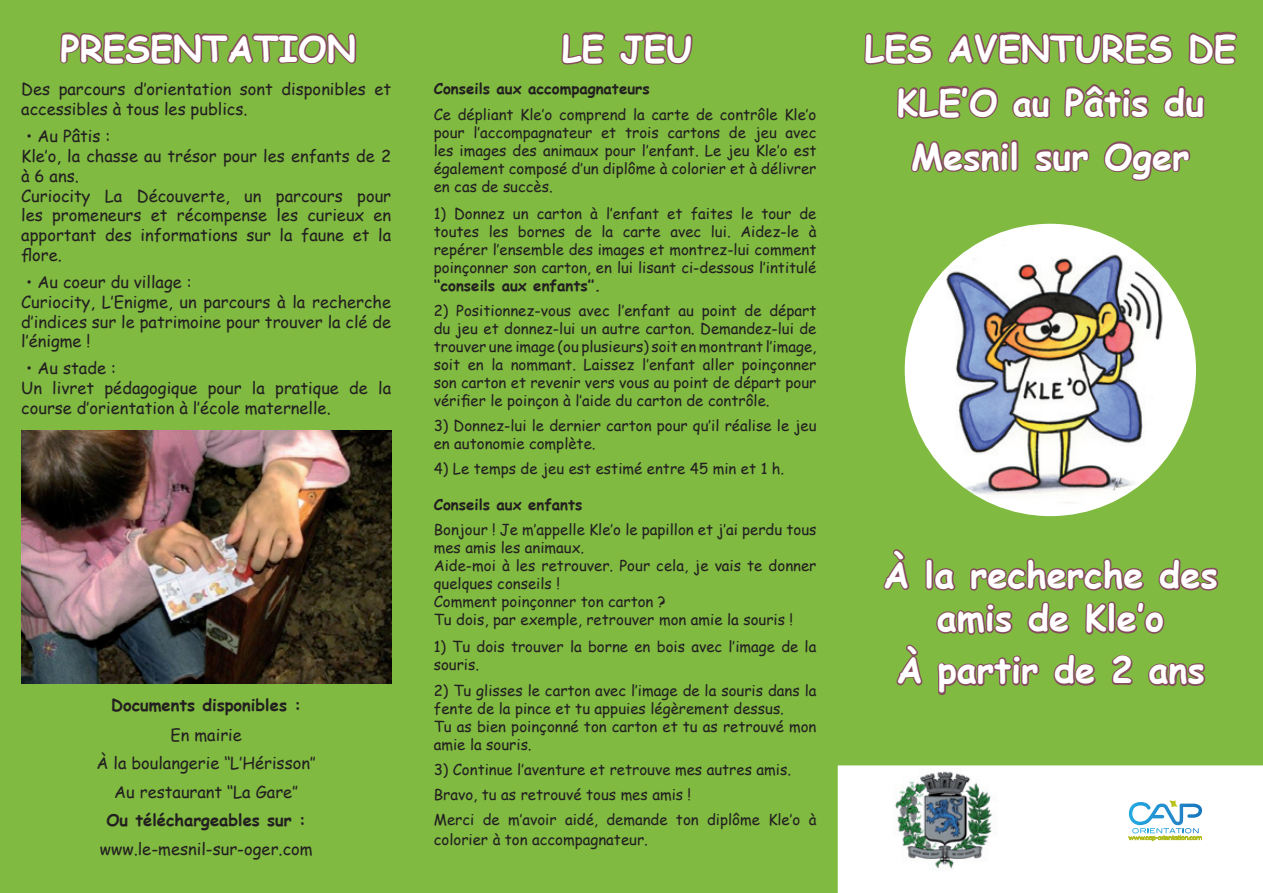
<style>
.page{position:relative;width:1263px;height:893px;background:#fff}
.page>*{position:absolute;margin:0;border:0;box-sizing:border-box;transform-origin:0 0}
.t1{font:700 36px/54px "Comic Sans MS";color:#fff;text-align:center}
.t2{font:16.5px/19.8px "Comic Sans MS";color:#231f20}
.t3{font:700 16.5px "Comic Sans MS";color:#231f20}
.t4{font:15px/18px "Comic Sans MS";color:#231f20}
.t5{font:700 15px "Comic Sans MS";color:#231f20}
.s1{font-size:34.5px}
</style>
<div class="page">
<div style="left:0;top:0;width:412px;height:893px;background:#80ba41"></div>
<div style="left:412px;top:0;width:426px;height:893px;background:#80ba41"></div>
<svg style="left:561px;top:31px;width:44px;height:34px"></svg>
<svg style="left:619px;top:31px;width:74px;height:35px"></svg>
<div style="left:838px;top:0;width:425px;height:893px;background:#80ba41"></div>
<svg style="left:864px;top:31px;width:373px;height:665px"></svg>
<div style="left:838px;top:766px;width:424px;height:126px;background:#fff"></div>
<div style="left:838px;top:765px;width:425px;height:128px;border:2px solid #fff"></div>
<svg style="left:1128px;top:800px;width:74px;height:41px"></svg>
<svg style="left:60px;top:31px;width:297px;height:34px"></svg>
<img style="left:21px;top:430px;width:370px;height:254px">
<img style="left:895px;top:771px;width:98px;height:98px">
<h1 class="t1" style="left:61px;top:20px;width:297px">PRESENTATION</h1>
<p class="t2" style="left:21px;top:79px;width:371px">Des parcours d’orientation sont disponibles et accessibles à tous les publics.</p>
<p class="t2" style="left:21px;top:126px;width:371px">• Au Pâtis :<br>Kle’o, la chasse au trésor pour les enfants de 2 à 6 ans.<br>Curiocity La Découverte, un parcours pour les promeneurs et récompense les curieux en apportant des informations sur la faune et la flore.</p>
<p class="t2" style="left:21px;top:272px;width:371px">• Au coeur du village :<br>Curiocity, L’Enigme, un parcours à la recherche d’indices sur le patrimoine pour trouver la clé de l’énigme !</p>
<p class="t2" style="left:21px;top:358px;width:371px">• Au stade :<br>Un livret pédagogique pour la pratique de la course d’orientation à l’école maternelle.</p>
<p class="t3" style="left:111px;top:693px;width:192px">Documents disponibles :</p>
<p class="t2" style="left:96px;top:720px;width:221px;line-height:28.5px;text-align:center">En mairie<br>À la boulangerie ‘‘L’Hérisson’’<br>Au restaurant ‘‘La Gare’’</p>
<p class="t3" style="left:106px;top:808px;width:201px">Ou téléchargeables sur :</p>
<p class="t2" style="left:100px;top:838px;width:214px">www.le-mesnil-sur-oger.com</p>
<h1 class="t1" style="left:562px;top:20px;width:132px">LE JEU</h1>
<h1 class="t1" style="left:865px;top:20px;width:373px">LES AVENTURES DE<br>KLE’O <span class="s1">au</span> Pâtis du<br>Mesnil sur Oger</h1>
<p class="t5" style="left:434px;top:78px;width:217px">Conseils aux accompagnateurs</p>
<p class="t4" style="left:434px;top:105px;width:384px;text-align:justify">Ce dépliant Kle’o comprend la carte de contrôle Kle’o pour l’accompagnateur et trois cartons de jeu avec les images des animaux pour l’enfant. Le jeu Kle’o est également composé d’un diplôme à colorier et à délivrer en cas de succès.</p>
<p class="t4" style="left:434px;top:204px;width:384px;text-align:justify">1) Donnez un carton à l’enfant et faites le tour de toutes les bornes de la carte avec lui. Aidez-le à repérer l’ensemble des images et montrez-lui comment poinçonner son carton, en lui lisant ci-dessous l’intitulé</p>
<p class="t5" style="left:434px;top:274px;width:169px">‘‘conseils aux enfants’’.</p>
<p class="t4" style="left:434px;top:301px;width:384px;text-align:justify">2) Positionnez-vous avec l’enfant au point de départ du jeu et donnez-lui un autre carton. Demandez-lui de trouver une image (ou plusieurs) soit en montrant l’image, soit en la nommant. Laissez l’enfant aller poinçonner son carton et revenir vers vous au point de départ pour vérifier le poinçon à l’aide du carton de contrôle.</p>
<p class="t4" style="left:434px;top:416px;width:384px">3) Donnez-lui le dernier carton pour qu’il réalise le jeu en autonomie complète.</p>
<p class="t4" style="left:434px;top:459px;width:352px">4) Le temps de jeu est estimé entre 45 min et 1 h.</p>
<p class="t5" style="left:434px;top:494px;width:150px">Conseils aux enfants</p>
<p class="t4" style="left:434px;top:520px;width:384px">Bonjour ! Je m’appelle Kle’o le papillon et j’ai perdu tous mes amis les animaux.<br>Aide-moi à les retrouver. Pour cela, je vais te donner quelques conseils !<br>Comment poinçonner ton carton ?<br>Tu dois, par exemple, retrouver mon amie la souris !</p>
<p class="t4" style="left:434px;top:637px;width:384px">1) Tu dois trouver la borne en bois avec l’image de la souris.</p>
<p class="t4" style="left:434px;top:681px;width:384px">2) Tu glisses le carton avec l’image de la souris dans la fente de la pince et tu appuies légèrement dessus.<br>Tu as bien poinçonné ton carton et tu as retrouvé mon amie la souris.</p>
<p class="t4" style="left:434px;top:756px;width:384px;line-height:25.2px">3) Continue l’aventure et retrouve mes autres amis.<br>Bravo, tu as retrouvé tous mes amis !<br>Merci de m’avoir aidé, demande ton diplôme Kle’o à</p>
<p class="t4" style="left:434px;top:830px;width:216px">colorier à ton accompagnateur.</p>
<h1 class="t1" style="left:883px;top:552px;width:337px;line-height:43.2px">À la recherche des amis de Kle’o</h1>
<h1 class="t1" style="left:896px;top:642px;width:311px">À partir de 2 ans</h1>
</div>
